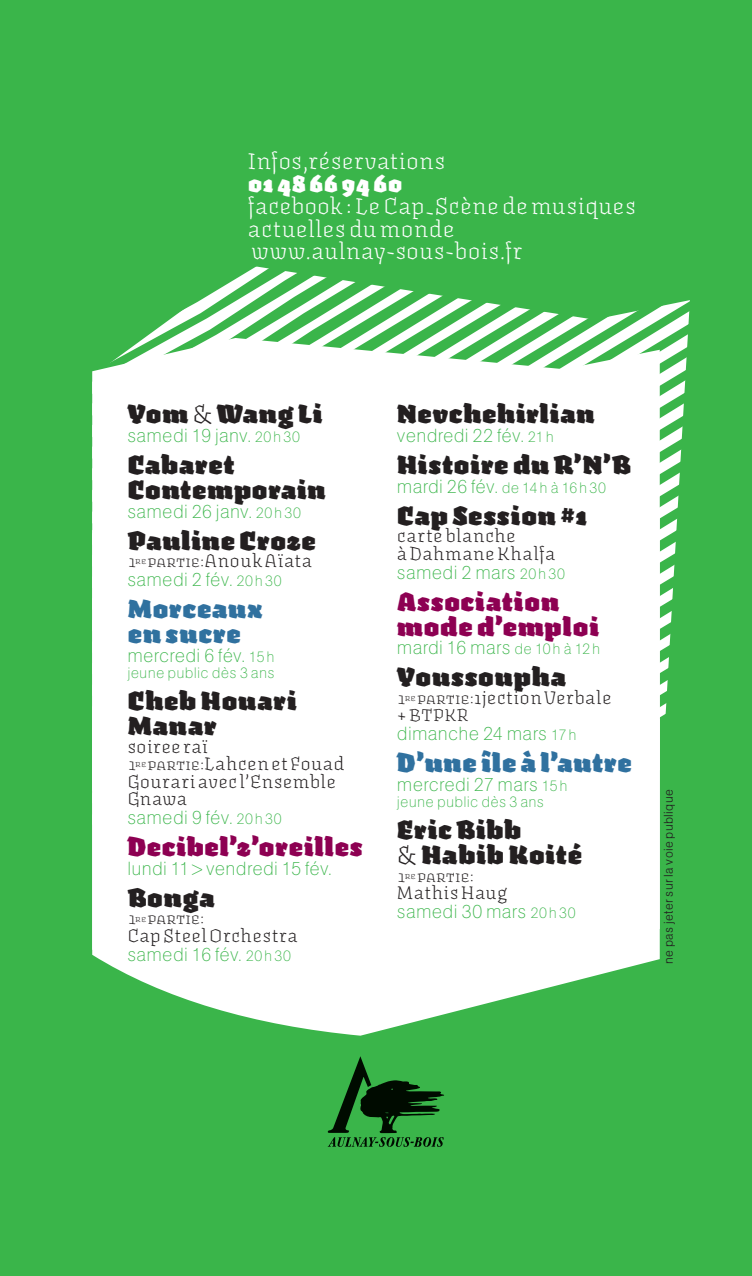
<style>
.page{position:relative;width:752px;height:1276px;background:#fff}
.page>*{position:absolute;margin:0;border:0;box-sizing:border-box;transform-origin:0 0}
.recap_art{font:900 27.5px/25px "Fakir";letter-spacing:.03em;color:#231f20}
.recap_art-2{font:900 27.5px/25px "Fakir";letter-spacing:.03em;color:#8d0052}
.recap_art-3{font:900 27.5px/25px "Fakir";letter-spacing:.035em;color:#30719f}
.texte_fakir{font:25px/22.5px "Fakir";letter-spacing:.045em;color:#fff}
.texte_fakir-2{font:900 25px "Fakir";letter-spacing:.03em;color:#fff}
.recap_prem{font:20px/17.5px "Fakir";letter-spacing:.055em;color:#231f20}
.recap_date{font:200 18.75px "AG Buch";letter-spacing:.03em;color:#3ab54a}
.recap_art-4{font:200 18.75px "AG Buch";letter-spacing:.03em;color:#3ab54a}
.recap_prem-2{font:18.75px "Fakir";letter-spacing:.08em;color:#231f20}
.recap_prem-3{font:16.25px "Fakir Sm Cp";letter-spacing:-.01em;color:#231f20}
.recap_date-2{font:200 15px "AG Buch";letter-spacing:.035em;color:#3ab54a}
.ag_texte_2{font:300 12.5px "AG Buch";letter-spacing:.03em;color:#231f20}
.s1{font-weight:400}
.s2{font-size:15px}
.s3{font-family:"Fakir Sm Cp";font-size:16.25px}
.s4{font-family:"Fakir Sm Cp";font-size:9.5px}
.s5{font-weight:300;font-size:15px}
.s6{font-size:20px}
</style>
<div class="page">
<div style="left:0;top:0;width:751px;height:1276px;background:#3ab54a"></div>
<svg style="left:144px;top:266px;width:545px;height:569px"></svg>
<svg style="left:92px;top:950px;width:567px;height:85px;fill:#fff"></svg>
<div style="left:92px;top:338px;width:567px;height:159px;background:#fff"></div>
<div style="left:92px;top:497px;width:567px;height:453px;background:#fff"></div>
<svg style="left:327px;top:1056px;width:117px;height:91px"></svg>
<p class="texte_fakir" style="left:248px;top:150px;width:198px">Infos,réservations</p>
<p class="texte_fakir-2" style="left:248px;top:167px;width:155px">01 48 66 94 60</p>
<p class="texte_fakir" style="left:248px;top:195px;width:388px">facebook : Le Cap_Scène de musiques actuelles du monde</p>
<p class="texte_fakir" style="left:252px;top:240px;width:271px">www.aulnay-sous-bois.fr</p>
<p class="recap_art" style="left:128px;top:402px;width:196px">Yom <span class="s1">&amp;</span> Wang Li</p>
<p class="recap_date" style="left:128px;top:425px;width:174px">samedi 19 janv. <span class="s2">20 h 30</span></p>
<p class="recap_art" style="left:128px;top:452px;width:199px">Cabaret<br>Contemporain</p>
<p class="recap_date" style="left:128px;top:501px;width:175px">samedi 26 janv. <span class="s2">20 h 30</span></p>
<p class="recap_art" style="left:128px;top:528px;width:189px">Pauline Croze</p>
<p class="recap_prem" style="left:128px;top:552px;width:185px"><span class="s3">1</span><span class="s4">re</span> <span class="s3">partie:</span>Anouk Aïata</p>
<p class="recap_date" style="left:128px;top:569px;width:155px">samedi 2 fév. <span class="s2">20 h 30</span></p>
<p class="recap_art-3" style="left:128px;top:597px;width:136px">Morceaux en sucre</p>
<p class="recap_date" style="left:128px;top:645px;width:148px">mercredi 6 fév. <span class="s2">15 h</span></p>
<p class="recap_date-2" style="left:128px;top:664px;width:148px">jeune public dès 3 ans</p>
<p class="recap_art" style="left:128px;top:689px;width:170px">Cheb Houari<br>Manar</p>
<p class="recap_prem" style="left:128px;top:737px;width:81px">soiree raï</p>
<p class="recap_prem" style="left:128px;top:755px;width:218px"><span class="s3">1</span><span class="s4">re</span> <span class="s3">partie:</span>Lahcen et Fouad<br>Gourari avec l’Ensemble<br>Gnawa</p>
<p class="recap_date" style="left:128px;top:807px;width:155px">samedi 9 fév. <span class="s2">20 h 30</span></p>
<p class="recap_art-2" style="left:128px;top:834px;width:236px">Decibel’z’oreilles</p>
<p class="recap_art-4" style="left:128px;top:858px;width:205px">lundi 11 <span class="s5">&gt;</span> vendredi 15 fév.</p>
<p class="recap_art" style="left:128px;top:885px;width:88px">Bonga</p>
<p class="recap_prem-3" style="left:128px;top:911px;width:78px">1<sup>re</sup> partie:</p>
<p class="recap_prem" style="left:128px;top:927px;width:171px">Cap Steel Orchestra</p>
<p class="recap_date" style="left:128px;top:943px;width:164px">samedi 16 fév. <span class="s2">20 h 30</span></p>
<p class="recap_art" style="left:397px;top:402px;width:199px">Nevchehirlian</p>
<p class="recap_date" style="left:397px;top:425px;width:158px">vendredi 22 fév. <span class="s2">21 h</span></p>
<p class="recap_art" style="left:397px;top:452px;width:235px">Histoire du R’N’B</p>
<p class="recap_date" style="left:397px;top:476px;width:210px">mardi 26 fév. <span class="s2">de 14 h à 16 h 30</span></p>
<p class="recap_art" style="left:397px;top:503px;width:191px">Cap Session #1</p>
<p class="recap_prem" style="left:397px;top:527px;width:159px">carte blanche<br>à Dahmane Khalfa</p>
<p class="recap_date" style="left:397px;top:561px;width:169px">samedi 2 mars <span class="s2">20 h 30</span></p>
<p class="recap_art-2" style="left:397px;top:589px;width:203px">Association mode d’emploi</p>
<p class="recap_date" style="left:397px;top:637px;width:204px">mardi 16 mars <span class="s2">de 10 h à 12 h</span></p>
<p class="recap_art" style="left:397px;top:665px;width:170px">Youssoupha</p>
<p class="recap_prem" style="left:397px;top:689px;width:215px"><span class="s3">1</span><span class="s4">re</span> <span class="s3">partie:</span>1jection Verbale</p>
<p class="recap_prem-2" style="left:397px;top:704px;width:72px"><span class="s6">+</span> BTPKR</p>
<p class="recap_date" style="left:397px;top:723px;width:181px">dimanche 24 mars <span class="s2">17 h</span></p>
<p class="recap_art-3" style="left:397px;top:751px;width:236px">D’une île à l’autre</p>
<p class="recap_date" style="left:397px;top:774px;width:172px">mercredi 27 mars <span class="s2">15 h</span></p>
<p class="recap_date-2" style="left:397px;top:794px;width:148px">jeune public dès 3 ans</p>
<p class="recap_art" style="left:397px;top:818px;width:186px">Eric Bibb<br><span class="s1">&amp;</span> Habib Koité</p>
<p class="recap_prem-3" style="left:397px;top:869px;width:78px">1<sup>re</sup> partie:</p>
<p class="recap_prem" style="left:397px;top:884px;width:111px">Mathis Haug</p>
<p class="recap_date" style="left:397px;top:901px;width:180px">samedi 30 mars <span class="s2">20 h 30</span></p>
<p class="ag_texte_2" style="left:660px;top:964px;width:176px;rotate:-90deg">ne pas jeter sur la voie publique</p>
</div>
